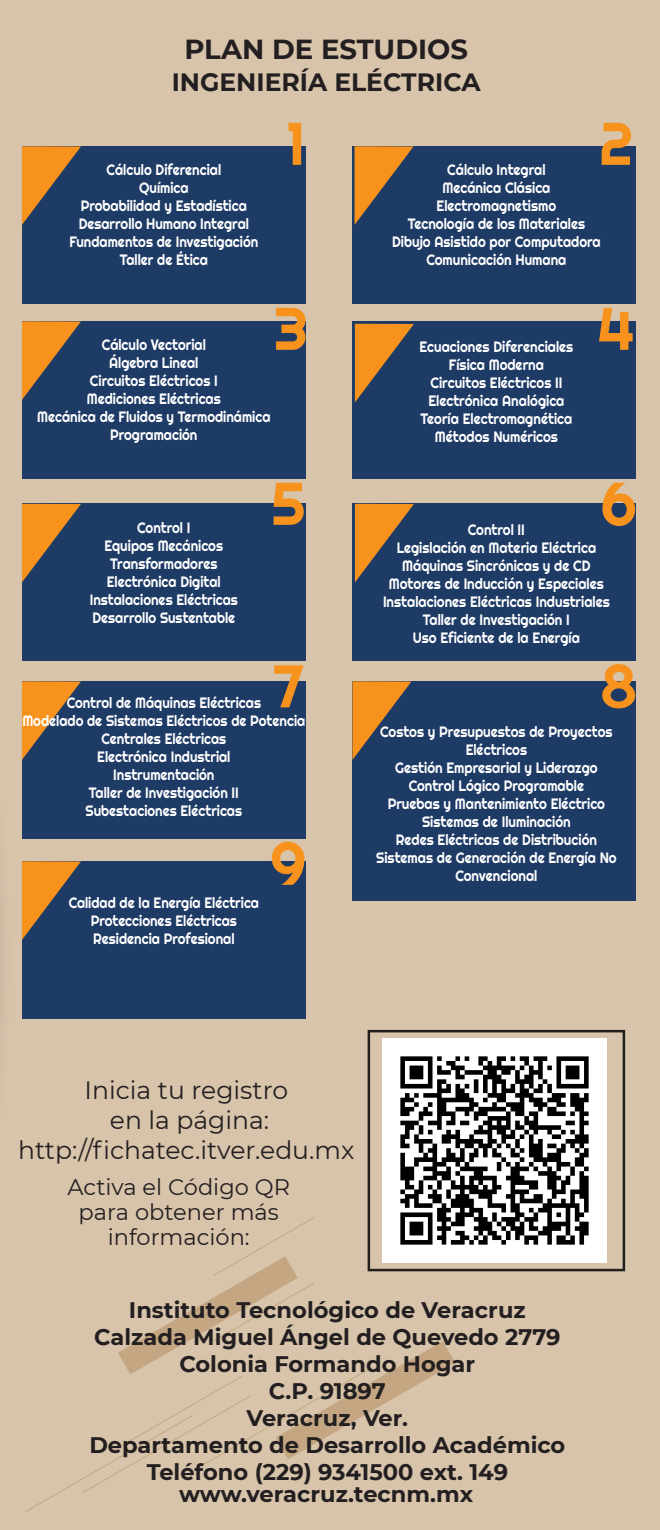
<style>
.page{position:relative;width:660px;height:1530px;background:#fff}
.page>*{position:absolute;margin:0;border:0;box-sizing:border-box;transform-origin:0 0}
.t1{font:60px "Righteous";color:#f7931d}
.t2{font:700 27.5px "Montserrat";color:#231f20}
.t3{font:25px/30px "Montserrat";color:#231f20;text-align:center}
.t4{font:700 25px "Montserrat";color:#231f20}
.t5{font:700 22.5px/27px "Montserrat";color:#231f20;text-align:center}
.t6{font:22.5px/25px "Montserrat";color:#231f20;text-align:center}
.t7{font:15px/18px "Righteous";color:#fff;text-align:center;scale:.9 1}
.t8{font:15px/18px "Righteous";color:#fff;text-align:center;scale:.89 1}
</style>
<div class="page">
<div style="left:0;top:0;width:659px;height:1530px;background:#d7c4ab"></div>
<div style="left:367px;top:1030px;width:257px;height:241px;border:2px solid #231f20"></div>
<svg style="left:25px;top:1218px;width:430px;height:294px"></svg>
<div style="left:352px;top:146px;width:283px;height:158px;background:#1e3b66"></div>
<div style="left:352px;top:321px;width:283px;height:158px;background:#1e3b66"></div>
<div style="left:352px;top:504px;width:283px;height:157px;background:#1e3b66"></div>
<div style="left:352px;top:681px;width:283px;height:220px;background:#1e3b66"></div>
<div style="left:22px;top:321px;width:283px;height:158px;background:#1e3b66"></div>
<div style="left:22px;top:504px;width:283px;height:157px;background:#1e3b66"></div>
<div style="left:22px;top:681px;width:283px;height:158px;background:#1e3b66"></div>
<div style="left:22px;top:861px;width:283px;height:158px;background:#1e3b66"></div>
<div style="left:22px;top:146px;width:283px;height:158px;background:#1e3b66"></div>
<svg style="left:22px;top:504px;width:59px;height:78px"></svg>
<svg style="left:354px;top:146px;width:59px;height:79px"></svg>
<svg style="left:22px;top:681px;width:59px;height:79px"></svg>
<svg style="left:354px;top:504px;width:59px;height:78px"></svg>
<svg style="left:22px;top:321px;width:59px;height:79px"></svg>
<svg style="left:354px;top:324px;width:59px;height:78px"></svg>
<svg style="left:22px;top:861px;width:59px;height:79px"></svg>
<svg style="left:352px;top:681px;width:59px;height:79px"></svg>
<svg style="left:0;top:921px;width:1px;height:78px"></svg>
<svg style="left:22px;top:146px;width:59px;height:79px"></svg>
<img style="left:382px;top:1038px;width:224px;height:224px">
<h2 class="t2" style="left:184px;top:29px;width:285px">PLAN DE ESTUDIOS</h2>
<h3 class="t4" style="left:172px;top:64px;width:310px">INGENIERÍA ELÉCTRICA</h3>
<p class="t8" style="left:69px;top:161px;width:214px">Cálculo Diferencial<br>Química<br>Probabilidad y Estadística<br>Desarrollo Humano Integral<br>Fundamentos de Investigación<br>Taller de Ética</p>
<h1 class="t1" style="left:286px;top:106px;width:21px">1</h1>
<h1 class="t1" style="left:273px;top:291px;width:37px">3</h1>
<p class="t8" style="left:37px;top:336px;width:263px">Cálculo Vectorial<br>Álgebra Lineal<br>Circuitos Eléctricos I<br>Mediciones Eléctricas<br>Mecánica de Fluidos y Termodinámica<br>Programación</p>
<p class="t7" style="left:447px;top:160px;width:111px">Cálculo Integral</p>
<h1 class="t1" style="left:598px;top:106px;width:36px">2</h1>
<p class="t7" style="left:392px;top:178px;width:233px">Mecánica Clásica<br>Electromagnetismo<br>Tecnología de los Materiales<br>Dibujo Asistido por Computadora<br>Comunicación Humana</p>
<p class="t7" style="left:419px;top:338px;width:172px">Ecuaciones Diferenciales<br>Física Moderna<br>Circuitos Eléctricos II<br>Electrónica Analógica<br>Teoría Electromagnética<br>Métodos Numéricos</p>
<h1 class="t1" style="left:596px;top:291px;width:39px">4</h1>
<h1 class="t1" style="left:270px;top:466px;width:37px">5</h1>
<h1 class="t1" style="left:599px;top:466px;width:38px">6</h1>
<p class="t8" style="left:90px;top:518px;width:168px">Control I<br>Equipos Mecánicos<br>Transformadores<br>Electrónica Digital<br>Instalaciones Eléctricas<br>Desarrollo Sustentable</p>
<p class="t7" style="left:382px;top:520px;width:253px">Control II<br>Legislación en Materia Eléctrica<br>Máquinas Sincrónicas y de CD<br>Motores de Inducción y Especiales<br>Instalaciones Eléctricas Industriales<br>Taller de Investigación I<br>Uso Eficiente de la Energía</p>
<h1 class="t1" style="left:272px;top:648px;width:32px">7</h1>
<p class="t8" style="left:22px;top:693px;width:319px">Control de Máquinas Eléctricas<br>Modelado de Sistemas Eléctricos de Potencia<br>Centrales Eléctricas<br>Electrónica Industrial<br>Instrumentación<br>Taller de Investigación II<br>Subestaciones Eléctricas</p>
<p class="t8" style="left:69px;top:894px;width:215px">Calidad de la Energía Eléctrica<br>Protecciones Eléctricas<br>Residencia Profesional</p>
<h1 class="t1" style="left:269px;top:826px;width:38px">9</h1>
<h1 class="t1" style="left:599px;top:648px;width:39px">8</h1>
<p class="t7" style="left:376px;top:723px;width:268px">Costos y Presupuestos de Proyectos<br>Eléctricos<br>Gestión Empresarial y Liderazgo<br>Control Lógico Programable<br>Pruebas y Mantenimiento Eléctrico<br>Sistemas de Iluminación<br>Redes Eléctricas de Distribución<br>Sistemas de Generación de Energía No<br>Convencional</p>
<h3 class="t3" style="left:18px;top:1074px;width:337px">Inicia tu registro<br>en la página: http://fichatec.itver.edu.mx</h3>
<h3 class="t6" style="left:67px;top:1174px;width:224px">Activa el Código QR para obtener más información:</h3>
<h3 class="t5" style="left:89px;top:1296px;width:477px">Instituto Tecnológico de Veracruz<br>Calzada Miguel Ángel de Quevedo 2779<br>Colonia Formando Hogar<br>C.P. 91897<br>Veracruz, Ver.<br>Departamento de Desarrollo Académico<br>Teléfono (229) 9341500 ext. 149</h3>
<h3 class="t5" style="left:179px;top:1479px;width:295px">www.veracruz.tecnm.mx</h3>
</div>
